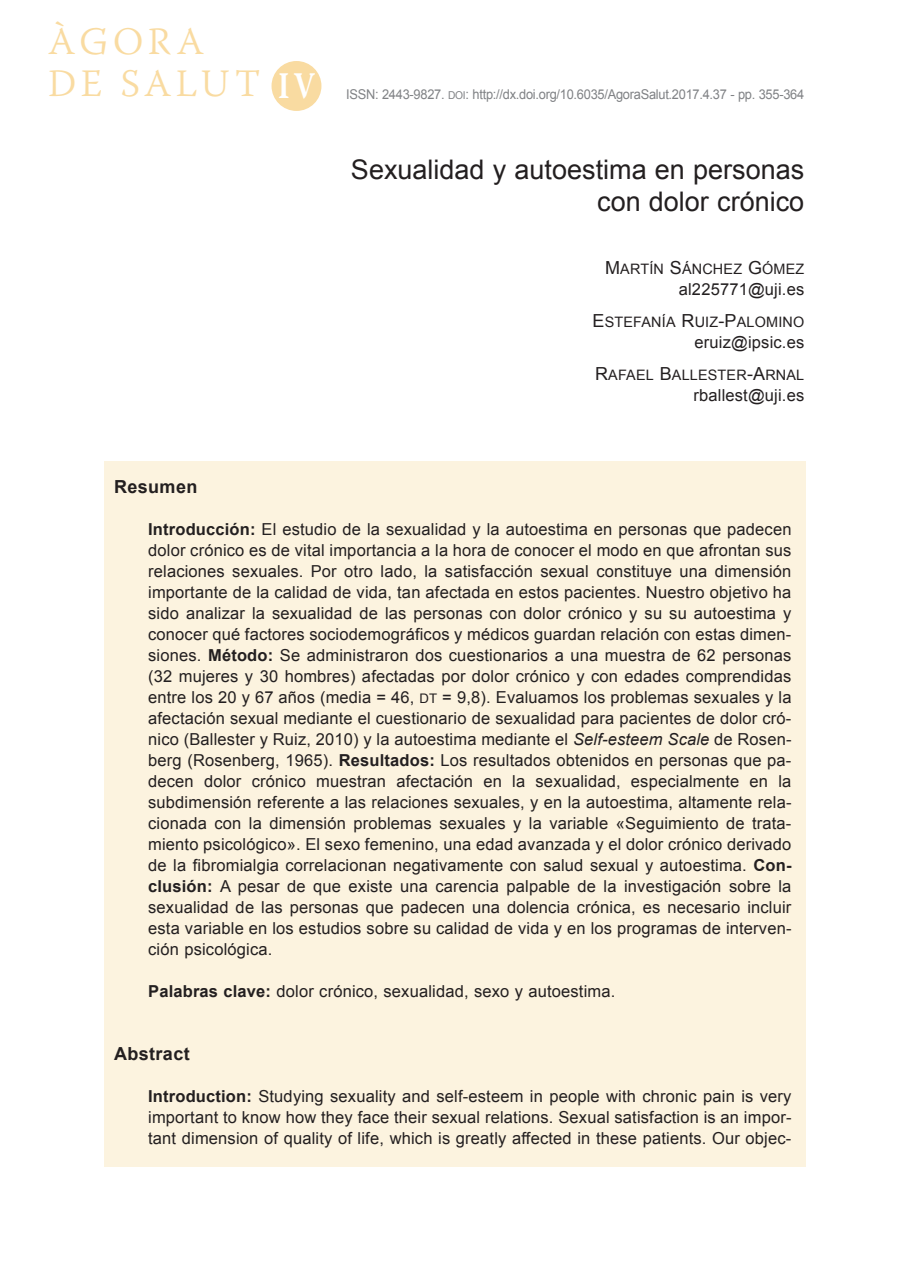
<style>
.page{position:relative;width:910px;height:1280px;background:#fff}
.page>*{position:absolute;margin:0;border:0;box-sizing:border-box;transform-origin:0 0}
.t1{font:300 38.7px/42.6px "Warnock Pro";letter-spacing:.11em;color:#f9dba1}
.t2{font:27px/32.4px "Arial";color:#231f20;text-align:right}
.t3{font:700 18px "Arial";letter-spacing:.02em;color:#231f20}
.t4{font:16.5px/21px "Arial";letter-spacing:.01em;color:#231f20;text-align:justify}
.t5{font:14.4px "Arial MT SC800";letter-spacing:.01em;color:#231f20}
.t6{font:13.5px "Arial";letter-spacing:-.02em;color:#808285;scale:.95 1}
.s1{font-weight:700;font-size:37.5px;color:#fff}
.s2{font-family:"Arial MT SC800"}
.s3{font-family:"Arial MT SC800";font-size:10.8px}
.s4{font-size:18px}
.s5{font-weight:700}
.s6{font-family:"Arial MT SC800";font-size:13.2px}
.s7{font-style:italic}
</style>
<div class="page">
<div style="left:272px;top:61px;width:49px;height:50px;background:#f9dba1;border-radius:50%"></div>
<div style="left:104px;top:461px;width:702px;height:705px;background:#fcf3df"></div>
<h1 class="t1" style="left:48px;top:19px;width:268px">ÀGORA<br>DE SALUT <span class="s1">IV</span></h1>
<p class="t6" style="left:346px;top:85px;width:484px">ISSN: 2443-9827<span class="s2">.</span> <span class="s3">DOI</span><span class="s2">:</span> http://dx.doi.org/10.6035/AgoraSalut.2017.4.37 - pp. 355-364</p>
<h2 class="t2" style="left:351px;top:153px;width:455px">Sexualidad y autoestima en personas con dolor crónico</h2>
<p class="t5" style="left:605px;top:259px;width:201px"><span class="s4">M</span>ARTÍN <span class="s4">S</span>ÁNCHEZ <span class="s4">G</span>ÓMEZ</p>
<p class="t4" style="left:679px;top:279px;width:127px">al225771@uji.es</p>
<p class="t5" style="left:593px;top:313px;width:213px"><span class="s4">E</span>STEFANÍA <span class="s4">R</span>UIZ<span class="s4">-P</span>ALOMINO</p>
<p class="t4" style="left:695px;top:332px;width:111px">eruiz@ipsic.es</p>
<p class="t5" style="left:595px;top:366px;width:211px"><span class="s4">R</span>AFAEL <span class="s4">B</span>ALLESTER<span class="s4">-A</span>RNAL</p>
<p class="t4" style="left:693px;top:385px;width:112px">rballest@uji.es</p>
<p class="t3" style="left:114px;top:475px;width:85px">Resumen</p>
<p class="t4" style="left:148px;top:519px;width:645px"><span class="s5">Introducción:</span> El estudio de la sexualidad y la autoestima en personas que padecen dolor crónico es de vital importancia a la hora de conocer el modo en que afrontan sus relaciones sexuales. Por otro lado, la satisfacción sexual constituye una dimensión importante de la calidad de vida, tan afectada en estos pacientes. Nuestro objetivo ha sido analizar la sexualidad de las personas con dolor crónico y su su autoestima y conocer qué factores sociodemográficos y médicos guardan relación con estas dimen&shy;siones. <span class="s5">Método:</span> Se administraron dos cuestionarios a una muestra de 62 personas (32 mujeres y 30 hombres) afectadas por dolor crónico y con edades comprendidas entre los 20 y 67 años (media = 46, <span class="s6">DT</span> = 9,8). Evaluamos los problemas sexuales y la afectación sexual mediante el cuestionario de sexualidad para pacientes de dolor cró&shy;nico (Ballester y Ruiz, 2010) y la autoestima mediante el <span class="s7">Self-esteem Scale</span> de Rosen&shy;berg (Rosenberg, 1965). <span class="s5">Resultados:</span> Los resultados obtenidos en personas que pa&shy;decen dolor crónico muestran afectación en la sexualidad, especialmente en la subdimensión referente a las relaciones sexuales, y en la autoestima, altamente rela&shy;cionada con la dimensión problemas sexuales y la variable «Seguimiento de trata&shy;miento psicológico». El sexo femenino, una edad avanzada y el dolor crónico derivado de la fibromialgia correlacionan negativamente con salud sexual y autoestima. <span class="s5">Con&shy;clusión:</span> A pesar de que existe una carencia palpable de la investigación sobre la sexualidad de las personas que padecen una dolencia crónica, es necesario incluir esta variable en los estudios sobre su calidad de vida y en los programas de interven&shy;ción psicológica.</p>
<p class="t4" style="left:148px;top:981px;width:469px"><span class="s5">Palabras clave:</span> dolor crónico, sexualidad, sexo y autoestima.</p>
<p class="t3" style="left:114px;top:1042px;width:77px">Abstract</p>
<p class="t4" style="left:148px;top:1086px;width:645px"><span class="s5">Introduction:</span> Studying sexuality and self-esteem in people with chronic pain is very important to know how they face their sexual relations. Sexual satisfaction is an impor&shy;tant dimension of quality of life, which is greatly affected in these patients. Our objec-</p>
</div>
